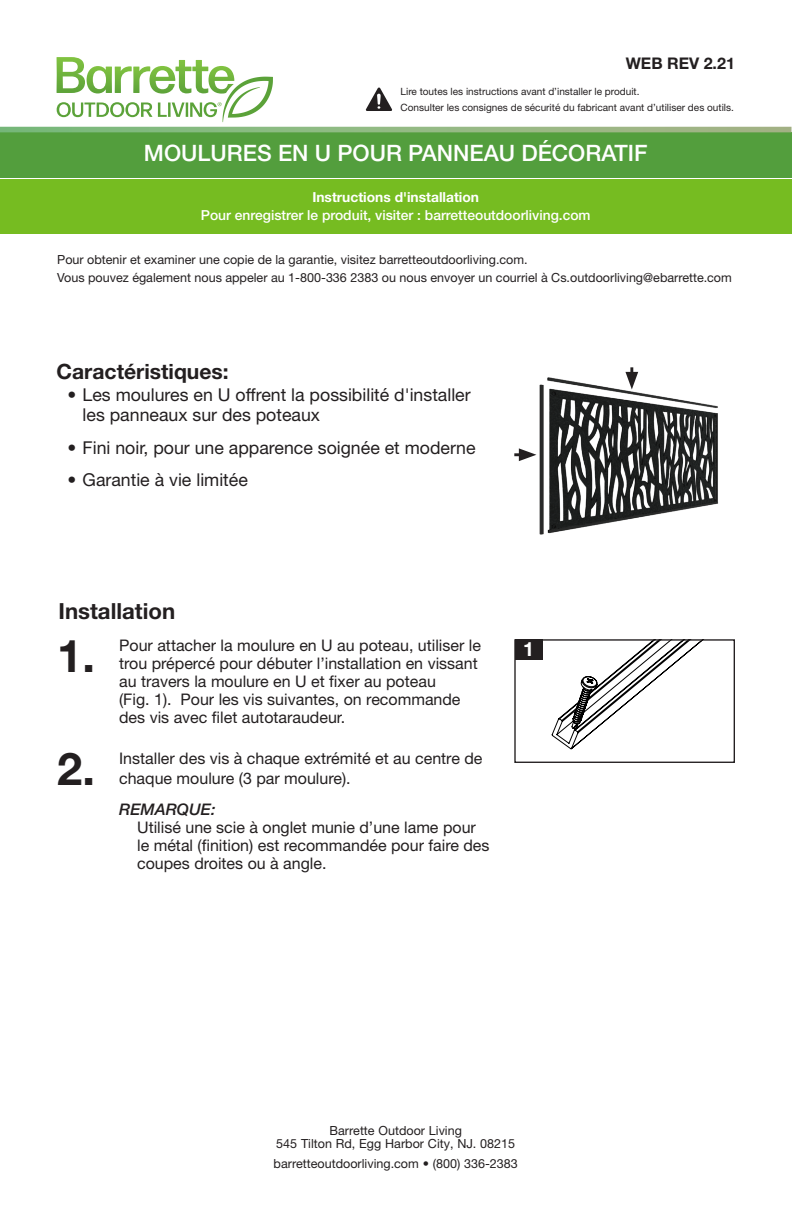
<style>
.page{position:relative;width:792px;height:1224px;background:#fff}
.page>*{position:absolute;margin:0;border:0;box-sizing:border-box;transform-origin:0 0}
.Big_Number{font:700 45.2px "Helvetica Neue LT Std";color:#231f20}
.Headline{font:500 22.6px "Helvetica Neue LT Std";color:#fff}
.t1{font:700 22.2px "Helvetica Neue LT Std";color:#231f20}
.t2{font:700 21px "Helvetica Neue LT Std";color:#231f20}
.t3{font:700 19.8px "Helvetica Neue LT Std";color:#fff}
.t4{font:17.8px "Helvetica Neue LT Std";color:#231f20}
.t5{font:16px/18px "Helvetica Neue LT Std";color:#231f20}
.Body_Copy{font:700 16px "Helvetica Neue LT Std";color:#231f20}
.t6{font:italic 500 16px "Helvetica Neue LT Std";color:#231f20}
.t7{font:500 13.8px/17.6px "Helvetica Neue LT Std";color:#fff;text-align:center}
.Body_Copy-2{font:12.6px/17.6px "Helvetica Neue LT Std";color:#231f20}
.Body_Copy-3{font:10px "Helvetica Neue LT Std";color:#231f20}
.s1{font-weight:700}
</style>
<div class="page">
<svg style="left:551px;top:641px;width:151px;height:109px"></svg>
<div style="left:514px;top:639px;width:221px;height:124px;border:1px solid #231f20"></div>
<div style="left:515px;top:639px;width:27px;height:21px;background:#231f20"></div>
<img style="left:536px;top:372px;width:183px;height:163px">
<svg style="left:625px;top:367px;width:13px;height:22px"></svg>
<svg style="left:514px;top:448px;width:22px;height:13px"></svg>
<div style="left:0;top:132px;width:792px;height:46px;background:#539e3d"></div>
<div style="left:0;top:180px;width:792px;height:54px;background:#76bc21"></div>
<svg style="left:0;top:127px;width:792px;height:5px;background:#90b882"></svg>
<svg style="left:57px;top:57px;width:216px;height:65px"></svg>
<svg style="left:366px;top:88px;width:26px;height:23px"></svg>
<p class="Body_Copy" style="left:626px;top:53px;width:111px">WEB REV 2.21</p>
<p class="Body_Copy-3" style="left:401px;top:86px;width:241px">Lire toutes les instructions avant d’installer le produit.</p>
<p class="Body_Copy-3" style="left:401px;top:101px;width:335px">Consulter les consignes de sécurité du fabricant avant d’utiliser des outils.</p>
<p class="Headline" style="left:144px;top:140px;width:505px">MOULURES EN U POUR PANNEAU DÉCORATIF</p>
<p class="t7" style="left:201px;top:189px;width:391px"><span class="s1">Instructions d'installation<br></span>Pour enregistrer le produit, visiter : barretteoutdoorliving.com</p>
<p class="Body_Copy-2" style="left:57px;top:251px;width:676px">Pour obtenir et examiner une copie de la garantie, visitez barretteoutdoorliving.com.<br>Vous pouvez également nous appeler au 1-800-336 2383 ou nous envoyer un courriel à Cs.outdoorliving@ebarrette.com</p>
<p class="t2" style="left:57px;top:358px;width:174px">Caractéristiques:</p>
<p class="t4" style="left:68px;top:385px;width:405px">• Les moulures en U offrent la possibilité d'installer</p>
<p class="t4" style="left:83px;top:404px;width:239px">les panneaux sur des poteaux</p>
<p class="t4" style="left:68px;top:437px;width:410px">• Fini noir, pour une apparence soignée et moderne</p>
<p class="t4" style="left:68px;top:469px;width:182px">• Garantie à vie limitée</p>
<p class="t1" style="left:59px;top:598px;width:118px">Installation</p>
<p class="Big_Number" style="left:57px;top:628px;width:39px">1.</p>
<p class="Big_Number" style="left:57px;top:741px;width:39px">2.</p>
<p class="t5" style="left:119px;top:636px;width:363px">Pour attacher la moulure en U au poteau, utiliser le trou prépercé pour débuter l’installation en vissant au travers la moulure en U et fixer au poteau<br>(Fig. 1). Pour les vis suivantes, on recommande des vis avec filet autotaraudeur.</p>
<p class="t5" style="left:119px;top:748px;width:365px;line-height:20px">Installer des vis à chaque extrémité et au centre de chaque moulure (3 par moulure).</p>
<p class="t6" style="left:119px;top:800px;width:98px">REMARQUE:</p>
<p class="t5" style="left:137px;top:819px;width:354px">Utilisé une scie à onglet munie d’une lame pour le métal (finition) est recommandée pour faire des coupes droites ou à angle.</p>
<p class="t3" style="left:523px;top:637px;width:12px">1</p>
<p class="Body_Copy-2" style="left:276px;top:1123px;width:240px;line-height:13.8px;text-align:center">Barrette Outdoor Living<br>545 Tilton Rd, Egg Harbor City, NJ. 08215</p>
<p class="Body_Copy-2" style="left:274px;top:1154px;width:246px">barretteoutdoorliving.com • (800) 336-2383</p>
</div>
